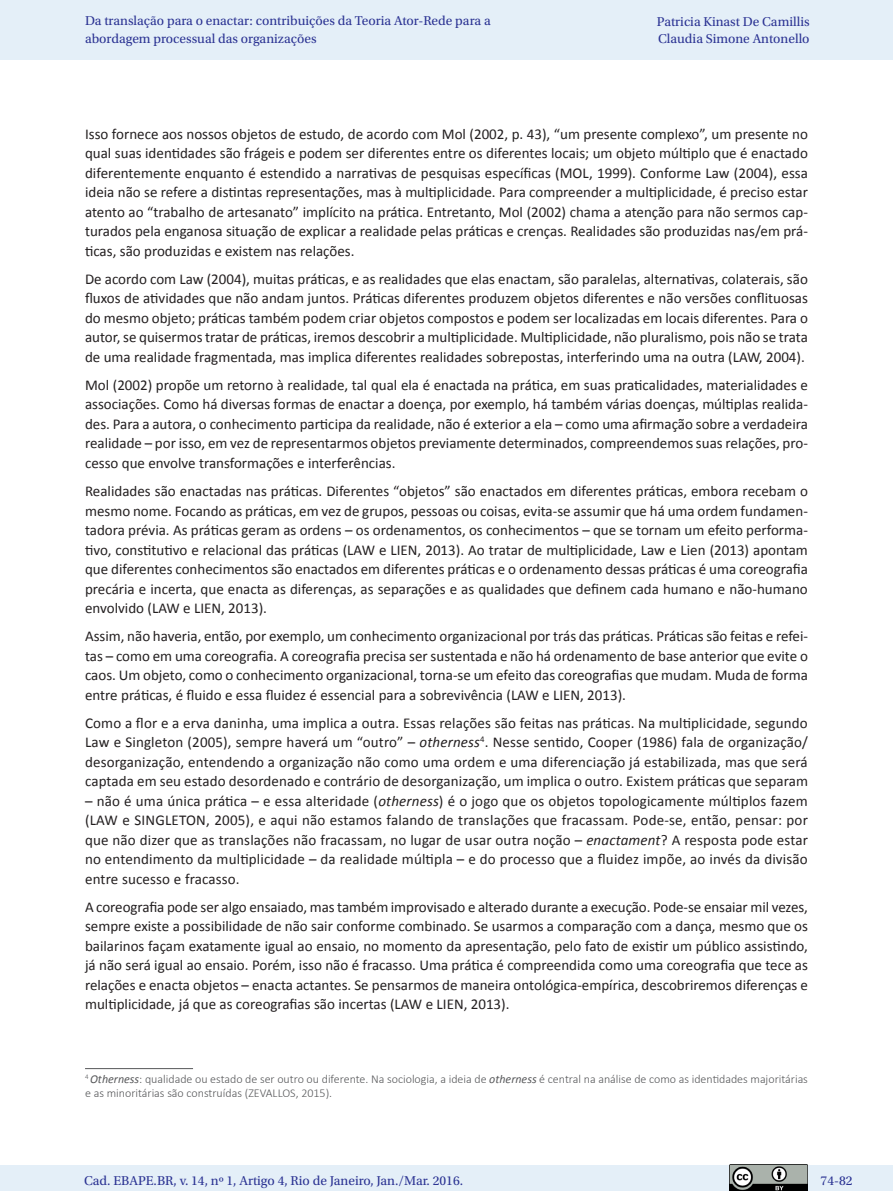
<style>
.page{position:relative;width:893px;height:1191px;background:#fff}
.page>*{position:absolute;margin:0;border:0;box-sizing:border-box;transform-origin:0 0}
._06_0_texto{font:15px/19.5px "Calibri";color:#231f20;text-align:justify}
.t1{font:13.5px/18px "Utopia Std";color:#2b3393}
._06_3_nota_de_rodape{font:300 12px/14.4px "Calibri";color:#57585a}
.s1{font-style:italic}
.s2{font-weight:400;font-style:italic}
</style>
<div class="page">
<div style="left:0;top:1164px;width:893px;height:26px;background:#e4eff8"></div>
<img style="left:729px;top:1164px;width:78px;height:27px">
<div style="left:0;top:0;width:893px;height:60px;background:#e4eff8"></div>
<hr style="left:85px;top:1068px;width:108px;height:1px;background:#57585a">
<p class="t1" style="left:85px;top:12px;width:407px">Da translação para o enactar: contribuições da Teoria Ator-Rede para a abordagem processual das organizações</p>
<p class="t1" style="left:657px;top:14px;width:154px;line-height:16.5px">Patricia Kinast De Camillis<br>Claudia Simone Antonello</p>
<p class="_06_0_texto" style="left:85px;top:124px;width:724px">Isso fornece aos nossos objetos de estudo, de acordo com Mol (2002, p. 43), “um presente complexo”, um presente no qual suas identidades são frágeis e podem ser diferentes entre os diferentes locais; um objeto múltiplo que é enactado diferentemente enquanto é estendido a narrativas de pesquisas específicas (MOL, 1999). Conforme Law (2004), essa ideia não se refere a distintas representações, mas à multiplicidade. Para compreender a multiplicidade, é preciso estar atento ao “trabalho de artesanato” implícito na prática. Entretanto, Mol (2002) chama a atenção para não sermos cap&shy;turados pela enganosa situação de explicar a realidade pelas práticas e crenças. Realidades são produzidas nas/em prá&shy;ticas, são produzidas e existem nas relações.</p>
<p class="_06_0_texto" style="left:85px;top:269px;width:724px">De acordo com Law (2004), muitas práticas, e as realidades que elas enactam, são paralelas, alternativas, colaterais, são fluxos de atividades que não andam juntos. Práticas diferentes produzem objetos diferentes e não versões conflituosas do mesmo objeto; práticas também podem criar objetos compostos e podem ser localizadas em locais diferentes. Para o autor, se quisermos tratar de práticas, iremos descobrir a multiplicidade. Multiplicidade, não pluralismo, pois não se trata de uma realidade fragmentada, mas implica diferentes realidades sobrepostas, interferindo uma na outra (LAW, 2004).</p>
<p class="_06_0_texto" style="left:85px;top:375px;width:724px">Mol (2002) propõe um retorno à realidade, tal qual ela é enactada na prática, em suas praticalidades, materialidades e associações. Como há diversas formas de enactar a doença, por exemplo, há também várias doenças, múltiplas realida&shy;des. Para a autora, o conhecimento participa da realidade, não é exterior a ela – como uma afirmação sobre a verdadeira realidade – por isso, em vez de representarmos objetos previamente determinados, compreendemos suas relações, pro&shy;cesso que envolve transformações e interferências.</p>
<p class="_06_0_texto" style="left:85px;top:481px;width:724px">Realidades são enactadas nas práticas. Diferentes “objetos” são enactados em diferentes práticas, embora recebam o mesmo nome. Focando as práticas, em vez de grupos, pessoas ou coisas, evita-se assumir que há uma ordem fundamen&shy;tadora prévia. As práticas geram as ordens – os ordenamentos, os conhecimentos – que se tornam um efeito performa&shy;tivo, constitutivo e relacional das práticas (LAW e LIEN, 2013). Ao tratar de multiplicidade, Law e Lien (2013) apontam que diferentes conhecimentos são enactados em diferentes práticas e o ordenamento dessas práticas é uma coreografia precária e incerta, que enacta as diferenças, as separações e as qualidades que definem cada humano e não-humano envolvido (LAW e LIEN, 2013).</p>
<p class="_06_0_texto" style="left:85px;top:626px;width:724px">Assim, não haveria, então, por exemplo, um conhecimento organizacional por trás das práticas. Práticas são feitas e refei&shy;tas – como em uma coreografia. A coreografia precisa ser sustentada e não há ordenamento de base anterior que evite o caos. Um objeto, como o conhecimento organizacional, torna-se um efeito das coreografias que mudam. Muda de forma entre práticas, é fluido e essa fluidez é essencial para a sobrevivência (LAW e LIEN, 2013).</p>
<p class="_06_0_texto" style="left:85px;top:713px;width:724px">Como a flor e a erva daninha, uma implica a outra. Essas relações são feitas nas práticas. Na multiplicidade, segundo Law e Singleton (2005), sempre haverá um “outro” – <span class="s1">otherness</span><sup>4</sup>. Nesse sentido, Cooper (1986) fala de organização/ desorganização, entendendo a organização não como uma ordem e uma diferenciação já estabilizada, mas que será captada em seu estado desordenado e contrário de desorganização, um implica o outro. Existem práticas que separam</p>
<p class="_06_0_texto" style="left:85px;top:791px;width:724px">– não é uma única prática – e essa alteridade (<span class="s1">otherness</span>) é o jogo que os objetos topologicamente múltiplos fazem (LAW e SINGLETON, 2005), e aqui não estamos falando de translações que fracassam. Pode-se, então, pensar: por que não dizer que as translações não fracassam, no lugar de usar outra noção – <span class="s1">enactament</span>? A resposta pode estar no entendimento da multiplicidade – da realidade múltipla – e do processo que a fluidez impõe, ao invés da divisão entre sucesso e fracasso.</p>
<p class="_06_0_texto" style="left:85px;top:897px;width:724px">A coreografia pode ser algo ensaiado, mas também improvisado e alterado durante a execução. Pode-se ensaiar mil vezes, sempre existe a possibilidade de não sair conforme combinado. Se usarmos a comparação com a dança, mesmo que os bailarinos façam exatamente igual ao ensaio, no momento da apresentação, pelo fato de existir um público assistindo, já não será igual ao ensaio. Porém, isso não é fracasso. Uma prática é compreendida como uma coreografia que tece as relações e enacta objetos – enacta actantes. Se pensarmos de maneira ontológica-empírica, descobriremos diferenças e multiplicidade, já que as coreografias são incertas (LAW e LIEN, 2013).</p>
<p class="_06_3_nota_de_rodape" style="left:85px;top:1071px;width:724px"><sup>4</sup> <span class="s2">Otherness</span>: qualidade ou estado de ser outro ou diferente. Na sociologia, a ideia de <span class="s2">otherness</span> é central na análise de como as identidades majoritárias e as minoritárias são construídas (ZEVALLOS, 2015).</p>
<p class="t1" style="left:84px;top:1171px;width:380px">Cad. EBAPE.BR, v. 14, nº 1, Artigo 4, Rio de Janeiro, Jan./Mar. 2016.</p>
<p class="t1" style="left:821px;top:1172px;width:33px">74-82</p>
</div>
